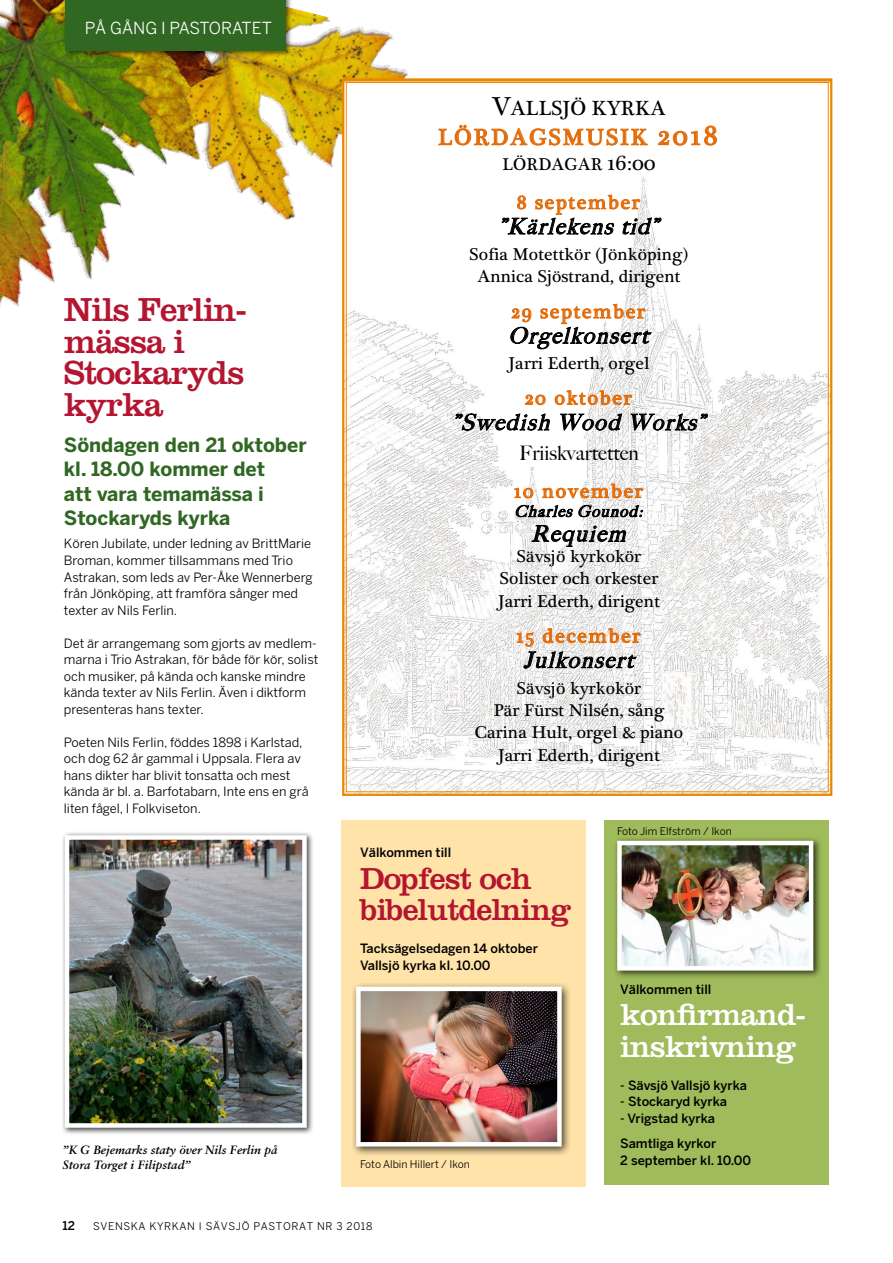
<style>
.page{position:relative;width:893px;height:1263px;background:#fff}
.page>*{position:absolute;margin:0;border:0;box-sizing:border-box;transform-origin:0 0}
.t1{font:34.5px/31.5px "Clarendon";letter-spacing:-.03em;color:#b41530}
.t2{font:31.5px/31.5px "Clarendon";letter-spacing:-.03em;color:#b41530}
.t3{font:31.5px/31.5px "Clarendon";letter-spacing:-.03em;color:#fff}
.t4{font:23.1px "Plantagenet Cherokee";letter-spacing:.09em;color:#e36c0a}
.t5{font:italic 22.05px "Big Caslon FB";color:#000}
.t6{font:21px "Plantagenet Cherokee";color:#000}
.t7{font:19.95px "Plantagenet Cherokee";letter-spacing:.085em;color:#e36c0a}
.t8{font:19.95px "Big Caslon FB";color:#000}
.t9{font:700 19.5px/24px "Benton Sans";color:#306722}
.t10{font:17.55px/22.4px "Plantagenet Cherokee";letter-spacing:.005em;color:#000;text-align:center}
.t11{font:16.5px "Benton Sans";color:#fff}
.t12{font:italic 15.45px "Big Caslon FB";color:#000}
.t13{font:12.75px/16.5px "Benton Sans";color:#000}
.t14{font:500 12.75px/16.5px "Benton Sans";color:#000}
.t15{font:italic 700 12px/15px "Sabon";color:#000}
.t16{font:500 12px "Benton Sans";color:#000}
.t17{font:10.5px "Benton Sans";color:#000}
.t18{font:10.5px "Benton Sans";letter-spacing:.06em;color:#000}
.s1{font-size:26.55px}
.s2{font-size:28.65px}
.s3{font-size:22.05px}
</style>
<div class="page">
<img style="left:0;top:0;width:408px;height:307px">
<div style="left:604px;top:820px;width:225px;height:365px;background:#a0bb5b"></div>
<div style="left:341px;top:820px;width:244px;height:366px;background:#ffe3a8"></div>
<div style="left:62px;top:0;width:230px;height:57px;background:#000;opacity:.55"></div>
<div style="left:65px;top:0;width:221px;height:51px;background:#306722"></div>
<div style="left:613px;top:836px;width:209px;height:143px;background:#000;opacity:.75"></div>
<img style="left:622px;top:846px;width:186px;height:119px">
<div style="left:617px;top:841px;width:196px;height:129px;border:4px solid #fff"></div>
<div style="left:61px;top:832px;width:253px;height:303px;background:#000;opacity:.75"></div>
<img style="left:70px;top:840px;width:232px;height:283px">
<div style="left:65px;top:835px;width:242px;height:293px;border:4px solid #fff"></div>
<div style="left:351px;top:981px;width:221px;height:176px;background:#000;opacity:.75"></div>
<img style="left:361px;top:992px;width:196px;height:149px">
<div style="left:356px;top:987px;width:206px;height:159px;border:4px solid #fff"></div>
<svg style="left:341px;top:77px;width:492px;height:719px"></svg>
<p class="t11" style="left:85px;top:18px;width:189px">PÅ GÅNG I PASTORATET</p>
<h1 class="t1" style="left:64px;top:294px;width:185px">Nils Ferlin&shy;mässa i<br>Stockaryds kyrka</h1>
<h3 class="t9" style="left:64px;top:433px;width:244px">Söndagen den 21 oktober kl. 18.00 kommer det<br>att vara temamässa i<br>Stockaryds kyrka</h3>
<p class="t13" style="left:64px;top:535px;width:250px">Kören Jubilate, under ledning av BrittMarie Broman, kommer tillsammans med Trio Astrakan, som leds av Per-Åke Wennerberg från Jönköping, att framföra sånger med texter av Nils Ferlin.</p>
<p class="t13" style="left:64px;top:634px;width:256px">Det är arrangemang som gjorts av medlem&shy;marna i Trio Astrakan, för både för kör, solist och musiker, på kända och kanske mindre kända texter av Nils Ferlin. Även i diktform presenteras hans texter.</p>
<p class="t13" style="left:64px;top:733px;width:246px">Poeten Nils Ferlin, föddes 1898 i Karlstad, och dog 62 år gammal i Uppsala. Flera av hans dikter har blivit tonsatta och mest kända är bl. a. Barfotabarn, Inte ens en grå liten fågel, I Folkviseton.</p>
<p class="t15" style="left:63px;top:1142px;width:217px">”K G Bejemarks staty över Nils Ferlin på<br>Stora Torget i Filipstad”</p>
<h3 class="t6" style="left:492px;top:96px;width:175px"><span class="s1">V</span>ALLSJÖ KYRKA</h3>
<h3 class="t4" style="left:438px;top:124px;width:281px">LÖRDAGSMUSIK <span class="s2">2018</span></h3>
<h3 class="t10" style="left:502px;top:154px;width:155px">LÖRDAGAR <span class="s3">16:00</span></h3>
<h3 class="t7" style="left:517px;top:191px;width:125px">8 september</h3>
<h3 class="t5" style="left:499px;top:213px;width:167px">”Kärlekens tid”</h3>
<h3 class="t10" style="left:470px;top:243px;width:220px">Sofia Motettkör (Jönköping)<br>Annica Sjöstrand, dirigent</h3>
<h3 class="t7" style="left:512px;top:300px;width:135px">29 september</h3>
<h3 class="t5" style="left:508px;top:323px;width:148px">Orgelkonsert</h3>
<h3 class="t10" style="left:509px;top:353px;width:143px">Jarri Ederth, orgel</h3>
<h3 class="t7" style="left:525px;top:386px;width:108px">20 oktober</h3>
<h3 class="t5" style="left:452px;top:409px;width:260px">”Swedish Wood Works”</h3>
<h3 class="t8" style="left:519px;top:441px;width:121px">Friiskvartetten</h3>
<h3 class="t7" style="left:514px;top:479px;width:131px">10 november</h3>
<p class="t12" style="left:514px;top:502px;width:134px">Charles Gounod:</p>
<h3 class="t5" style="left:531px;top:521px;width:102px">Requiem</h3>
<h3 class="t10" style="left:498px;top:545px;width:164px">Sävsjö kyrkokör<br>Solister och orkester<br>Jarri Ederth, dirigent</h3>
<h3 class="t7" style="left:516px;top:624px;width:126px">15 december</h3>
<h3 class="t5" style="left:523px;top:647px;width:117px">Julkonsert</h3>
<h3 class="t10" style="left:475px;top:677px;width:210px">Sävsjö kyrkokör<br>Pär Fürst Nilsén, sång<br>Carina Hult, orgel &amp; piano<br>Jarri Ederth, dirigent</h3>
<p class="t14" style="left:360px;top:844px;width:93px">Välkommen till</p>
<h2 class="t2" style="left:360px;top:862px;width:213px">Dopfest och bibelutdelning</h2>
<p class="t14" style="left:360px;top:940px;width:179px">Tacksägelsedagen 14 oktober<br>Vallsjö kyrka kl. 10.00</p>
<p class="t17" style="left:360px;top:1157px;width:111px">Foto Albin Hillert / Ikon</p>
<p class="t17" style="left:617px;top:825px;width:116px">Foto Jim Elfström / Ikon</p>
<p class="t14" style="left:620px;top:981px;width:93px">Välkommen till</p>
<h2 class="t3" style="left:620px;top:999px;width:187px">konfirmand&shy;inskrivning</h2>
<p class="t14" style="left:620px;top:1077px;width:128px">- Sävsjö Vallsjö kyrka</p>
<p class="t14" style="left:620px;top:1093px;width:108px">- Stockaryd kyrka</p>
<p class="t14" style="left:620px;top:1105px;width:98px;line-height:25.5px">- Vrigstad kyrka<br>Samtliga kyrkor</p>
<p class="t14" style="left:620px;top:1152px;width:132px">2 september kl. 10.00</p>
<p class="t16" style="left:63px;top:1218px;width:14px">12</p>
<p class="t18" style="left:93px;top:1220px;width:281px">SVENSKA KYRKAN I SÄVSJÖ PASTORAT NR 3 2018</p>
</div>
